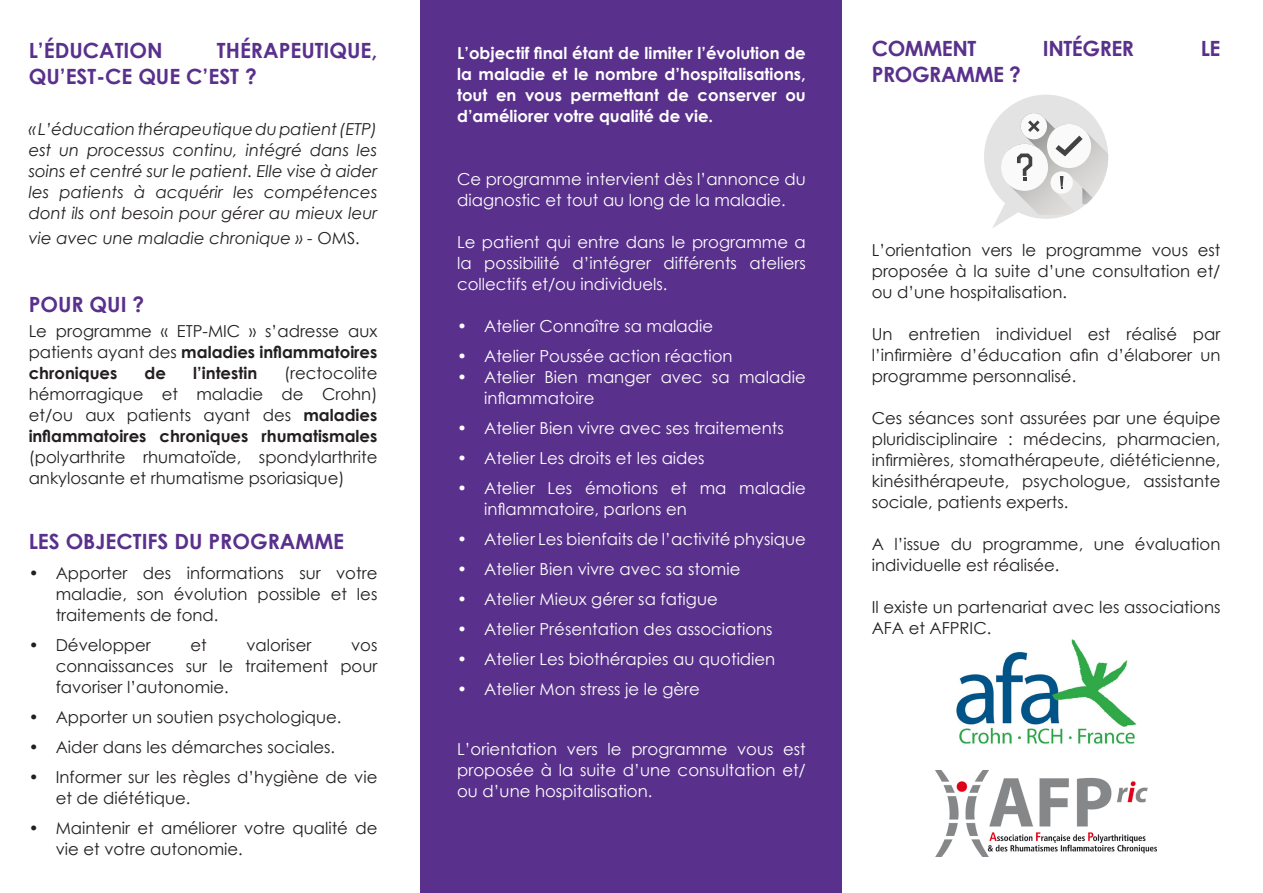
<style>
.page{position:relative;width:1263px;height:893px;background:#fff}
.page>*{position:absolute;margin:0;border:0;box-sizing:border-box;transform-origin:0 0}
.t1{font:700 21px/25.5px "Century Gothic";color:#59308c}
.t2{font:700 21px "Century Gothic";letter-spacing:-.02em;color:#59308c}
.t3{font:16.5px/21px "Century Gothic";color:#231f20;text-align:justify}
.t4{font:16.5px/21px "Century Gothic";color:#fff}
.t5{font:italic 16.5px/21px "Century Gothic";color:#231f20;text-align:justify}
.t6{font:700 16.5px/21px "Century Gothic";color:#fff;text-align:justify}
.t7{font:700 16.5px "Century Gothic";color:#231f20}
.s1{font-style:normal}
.s2{font-weight:700}
</style>
<div class="page">
<div style="left:421px;top:0;width:421px;height:893px;background:#59308c"></div>
<svg style="left:984px;top:95px;width:124px;height:133px"></svg>
<img style="left:935px;top:771px;width:222px;height:86px">
<img style="left:956px;top:639px;width:180px;height:105px">
<p class="t1" style="left:29px;top:37px;width:350px;text-indent:188px">THÉRAPEUTIQUE,<br>QU’EST-CE QUE C’EST ?</p>
<p class="t5" style="left:29px;top:118px;width:350px">« L’éducation thérapeutique du patient (ETP) est un processus continu, intégré dans les soins et centré sur le patient. Elle vise à aider les patients à acquérir les compétences dont ils ont besoin pour gérer au mieux leur</p>
<p class="t5" style="left:29px;top:228px;width:333px">vie avec une maladie chronique » - <span class="s1">OMS.</span></p>
<p class="t1" style="left:29px;top:37px;width:135px">L’ÉDUCATION</p>
<p class="t1" style="left:29px;top:290px;width:117px">POUR QUI ?</p>
<p class="t3" style="left:29px;top:321px;width:350px">Le programme « ETP-MIC » s’adresse aux patients ayant des <span class="s2">maladies inflammatoires chroniques</span></p>
<p class="t3" style="left:29px;top:363px;width:350px;text-indent:255px">(rectocolite hémorragique et maladie de Crohn) et/ou aux patients ayant des <span class="s2">maladies inflammatoires chroniques rhumatismales </span>(polyarthrite rhumatoïde, spondylarthrite ankylosante et rhumatisme psoriasique)</p>
<p class="t7" style="left:145px;top:361px;width:23px">de</p>
<p class="t7" style="left:193px;top:361px;width:66px">l’intestin</p>
<p class="t1" style="left:29px;top:527px;width:317px">LES OBJECTIFS DU PROGRAMME</p>
<p class="t3" style="left:56px;top:562px;width:323px;text-indent:-27px">• Apporter des informations sur votre maladie, son évolution possible et les traitements de fond.</p>
<p class="t3" style="left:29px;top:634px;width:124px">• Développer</p>
<p class="t3" style="left:191px;top:634px;width:18px">et</p>
<p class="t3" style="left:246px;top:634px;width:66px">valoriser</p>
<p class="t3" style="left:56px;top:634px;width:323px;text-indent:295px">vos connaissances sur le traitement pour favoriser l’autonomie.</p>
<p class="t3" style="left:29px;top:706px;width:314px">• Apporter un soutien psychologique.</p>
<p class="t3" style="left:29px;top:736px;width:308px">• Aider dans les démarches sociales.</p>
<p class="t3" style="left:56px;top:766px;width:323px;text-indent:-27px">• Informer sur les règles d’hygiène de vie et de diététique.</p>
<p class="t3" style="left:56px;top:817px;width:323px;text-indent:-27px">• Maintenir et améliorer votre qualité de vie et votre autonomie.</p>
<p class="t6" style="left:457px;top:42px;width:350px">L’objectif final étant de limiter l’évolution de la maladie et le nombre d’hospitalisations, tout en vous permettant de conserver ou d’améliorer votre qualité de vie.</p>
<p class="t4" style="left:457px;top:168px;width:350px">Ce programme intervient dès l’annonce du diagnostic et tout au long de la maladie.</p>
<p class="t4" style="left:457px;top:231px;width:350px;text-align:justify">Le patient qui entre dans le programme a la possibilité d’intégrer différents ateliers collectifs et/ou individuels.</p>
<p class="t4" style="left:457px;top:315px;width:258px">• Atelier Connaître sa maladie</p>
<p class="t4" style="left:457px;top:345px;width:277px">• Atelier Poussée action réaction</p>
<p class="t4" style="left:484px;top:366px;width:323px;text-indent:-27px">• Atelier Bien manger avec sa maladie inflammatoire</p>
<p class="t4" style="left:457px;top:417px;width:328px">• Atelier Bien vivre avec ses traitements</p>
<p class="t4" style="left:457px;top:447px;width:249px">• Atelier Les droits et les aides</p>
<p class="t4" style="left:484px;top:477px;width:323px;text-indent:-27px">• Atelier Les émotions et ma maladie inflammatoire, parlons en</p>
<p class="t4" style="left:457px;top:528px;width:350px">• Atelier Les bienfaits de l’activité physique</p>
<p class="t4" style="left:457px;top:558px;width:285px">• Atelier Bien vivre avec sa stomie</p>
<p class="t4" style="left:457px;top:588px;width:262px">• Atelier Mieux gérer sa fatigue</p>
<p class="t4" style="left:457px;top:618px;width:317px">• Atelier Présentation des associations</p>
<p class="t4" style="left:457px;top:648px;width:320px">• Atelier Les biothérapies au quotidien</p>
<p class="t4" style="left:457px;top:678px;width:244px">• Atelier Mon stress je le gère</p>
<p class="t4" style="left:457px;top:738px;width:350px;text-align:justify">L’orientation vers le programme vous est proposée à la suite d’une consultation et/ ou d’une hospitalisation.</p>
<p class="t2" style="left:872px;top:33px;width:106px">COMMENT</p>
<p class="t2" style="left:1043px;top:33px;width:93px">INTÉGRER</p>
<p class="t1" style="left:1201px;top:35px;width:21px">LE</p>
<p class="t2" style="left:872px;top:58px;width:151px">PROGRAMME ?</p>
<p class="t3" style="left:872px;top:239px;width:350px">L’orientation vers le programme vous est proposée à la suite d’une consultation et/ ou d’une hospitalisation.</p>
<p class="t3" style="left:872px;top:323px;width:350px">Un entretien individuel est réalisé par l’infirmière d’éducation afin d’élaborer un programme personnalisé.</p>
<p class="t3" style="left:872px;top:407px;width:350px">Ces séances sont assurées par une équipe pluridisciplinaire : médecins, pharmacien, infirmières, stomathérapeute, diététicienne, kinésithérapeute, psychologue, assistante sociale, patients experts.</p>
<p class="t3" style="left:872px;top:533px;width:350px">A l’issue du programme, une évaluation individuelle est réalisée.</p>
<p class="t3" style="left:872px;top:596px;width:350px">Il existe un partenariat avec les associations<br>AFA et AFPRIC.</p>
</div>
